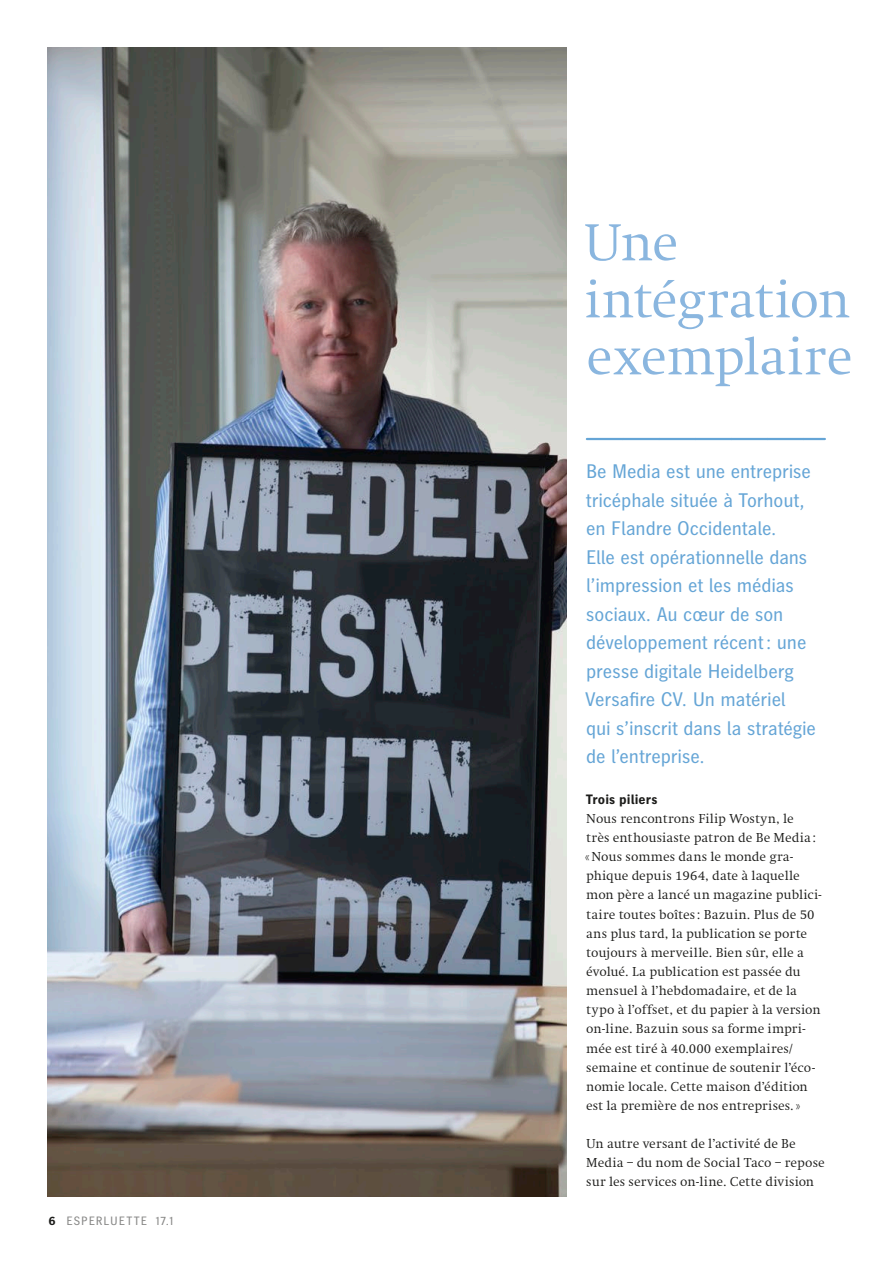
<style>
.page{position:relative;width:893px;height:1263px;background:#fff}
.page>*{position:absolute;margin:0;border:0;box-sizing:border-box;transform-origin:0 0}
._101_Headline_1___A4{font:54px/57px "Heidelberg Antiqua ML";letter-spacing:-.02em;color:#8ab6df}
._103_Intro_Text_1{font:19.5px/28.5px "Heidelberg Gothic Ml";letter-spacing:-.005em;color:#65a5d6}
.body_schreef{font:13.5px/19.2px "Heidelberg Antiqua ML";letter-spacing:.005em;color:#1c1c1a}
.tussenkop{font:700 13.5px "Heidelberg Gothic Ml";letter-spacing:.01em;color:#1c1c1a}
.t1{font:12px "Heidelberg Gothic Ml";letter-spacing:.075em;color:#878786}
.s1{font-weight:700;color:#1c1c1a}
</style>
<div class="page">
<img style="left:48px;top:48px;width:519px;height:1148px">
<svg style="left:587px;top:438px;width:238px;height:2px"></svg>
<p class="t1" style="left:48px;top:1214px;width:127px"><span class="s1">6</span> ESPERLUETTE 17.1</p>
<p class="_101_Headline_1___A4" style="left:583px;top:215px;width:96px">Une</p>
<p class="_101_Headline_1___A4" style="left:584px;top:272px;width:270px">intégration exemplaire</p>
<p class="_103_Intro_Text_1" style="left:585px;top:458px;width:232px">Be Media est une entreprise tricéphale située à Torhout, en Flandre Occidentale.<br>Elle est opérationnelle dans l’impression et les médias sociaux. Au cœur de son développement récent: une presse digitale Heidelberg<br>Versafire CV. Un matériel<br>qui s’inscrit dans la stratégie de l’entreprise.</p>
<p class="tussenkop" style="left:586px;top:791px;width:73px">Trois piliers</p>
<p class="body_schreef" style="left:585px;top:809px;width:239px">Nous rencontrons Filip Wostyn, le<br>très enthousiaste patron de Be Media: «Nous sommes dans le monde gra&shy;phique depuis 1964, date à laquelle mon père a lancé un magazine publici&shy;taire toutes boîtes : Bazuin. Plus de 50 ans plus tard, la publication se porte toujours à merveille. Bien sûr, elle a évolué. La publication est passée du mensuel à l’hebdomadaire, et de la typo à l’offset, et du papier à la version on-line. Bazuin sous sa forme impri&shy;mée est tiré à 40.000 exemplaires/ semaine et continue de soutenir l’éco&shy;nomie locale. Cette maison d’édition est la première de nos entreprises.»</p>
<p class="body_schreef" style="left:586px;top:1134px;width:240px">Un autre versant de l’activité de Be<br>Media – du nom de Social Taco – repose sur les services on-line. Cette division</p>
</div>
